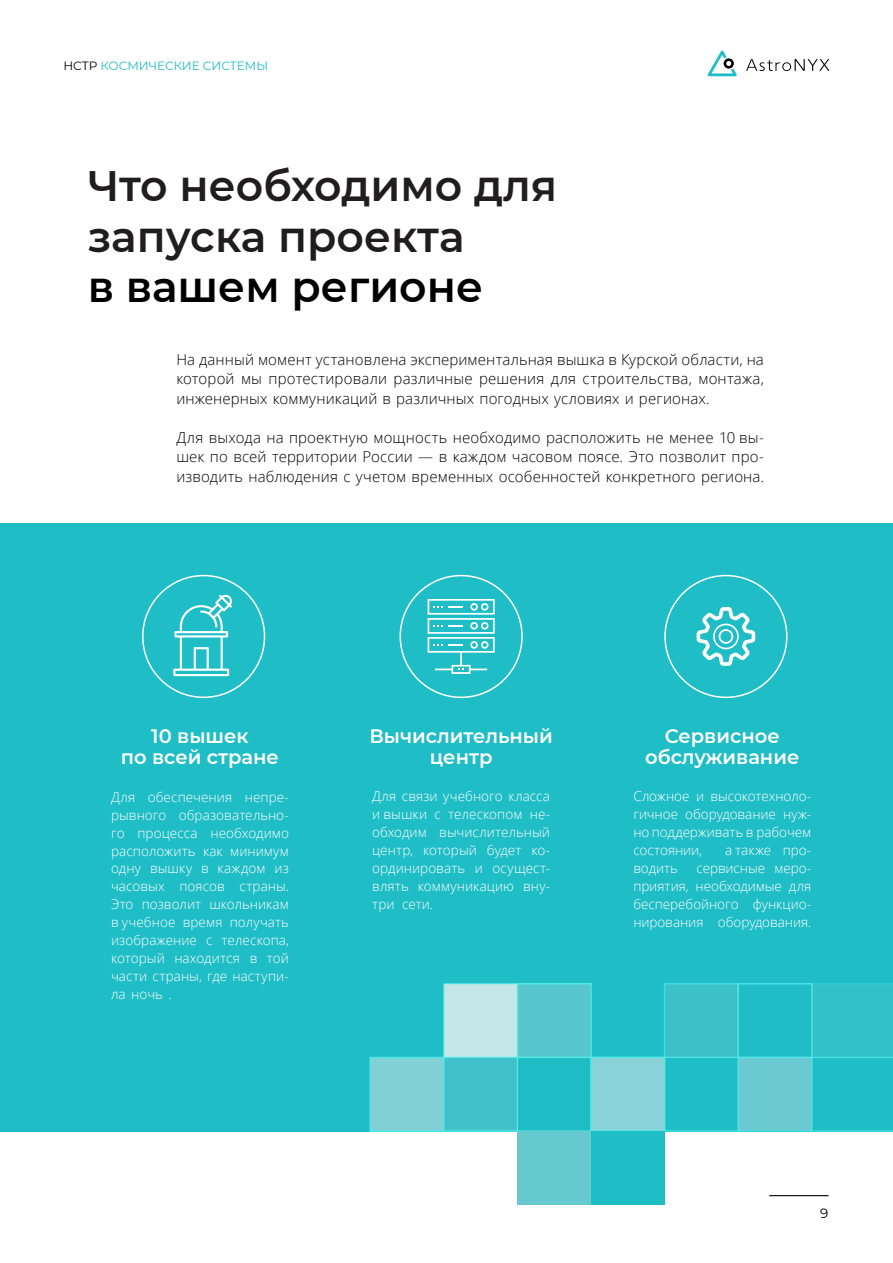
<style>
.page{position:relative;width:893px;height:1263px;background:#fff}
.page>*{position:absolute;margin:0;border:0;box-sizing:border-box;transform-origin:0 0}
.t1{font:600 42.6px/50.1px "Montserrat";color:#211d1e}
.t2{font:600 42.6px "Montserrat";color:#000}
.t3{font:600 19.5px/21px "Montserrat";color:#fff;text-align:center}
.t4{font:300 15px/19.5px "Open Sans";letter-spacing:.01em;color:#000;text-align:justify}
.t5{font:300 13.5px/18px "Open Sans";color:#fff;text-align:justify}
.t6{font:13.5px "Montserrat";color:#000}
.t7{font:12px "Montserrat";color:#1fbdc6}
.s1{color:#000}
</style>
<div class="page">
<div style="left:0;top:523px;width:893px;height:609px;background:#1fbdc6"></div>
<div style="left:142px;top:575px;width:123px;height:123px;border:2px solid #fff;border-radius:50%"></div>
<div style="left:399px;top:575px;width:124px;height:123px;border:2px solid #fff;border-radius:50%"></div>
<div style="left:664px;top:575px;width:123px;height:123px;border:2px solid #fff;border-radius:50%"></div>
<svg style="left:812px;top:983px;width:81px;height:148px"></svg>
<div style="left:517px;top:1057px;width:74px;height:74px;background:#1fbdc6;border:1px solid #53e7e6"></div>
<div style="left:517px;top:983px;width:75px;height:75px;background:#58c6ce;border:2px solid #53e7e6"></div>
<div style="left:664px;top:1057px;width:74px;height:74px;background:#1fbdc6;border:1px solid #53e7e6"></div>
<div style="left:664px;top:983px;width:75px;height:75px;background:#3dc1c9;border:2px solid #53e7e6"></div>
<div style="left:369px;top:1057px;width:76px;height:75px;background:#81d0d6;border:2px solid #53e7e6"></div>
<div style="left:738px;top:1057px;width:74px;height:74px;background:#6bcad1;border:1px solid #53e7e6"></div>
<div style="left:737px;top:983px;width:75px;height:75px;background:#1fbdc6;border:2px solid #53e7e6"></div>
<div style="left:443px;top:1056px;width:75px;height:76px;background:#40c1ca;border:2px solid #53e7e6"></div>
<div style="left:444px;top:983px;width:74px;height:74px;background:#c3e7e9;border:1px solid #53e7e6"></div>
<div style="left:590px;top:1056px;width:75px;height:76px;background:#88d2d8;border:2px solid #53e7e6"></div>
<div style="left:591px;top:1131px;width:74px;height:73px;background:#1fbdc6"></div>
<div style="left:517px;top:1131px;width:74px;height:73px;background:#67c9d0"></div>
<svg style="left:697px;top:607px;width:58px;height:59px"></svg>
<svg style="left:173px;top:595px;width:59px;height:81px"></svg>
<svg style="left:708px;top:51px;width:29px;height:25px"></svg>
<svg style="left:746px;top:59px;width:83px;height:12px"></svg>
<svg style="left:428px;top:599px;width:67px;height:75px"></svg>
<hr style="left:0;top:1148px;width:1px;height:115px;background:#1fbdc6">
<hr style="left:0;top:0;width:1px;height:138px;background:#1fbdc6">
<hr style="left:769px;top:1195px;width:59px;height:1px;background:#000">
<p class="t7" style="left:63px;top:57px;width:206px"><span class="s1">НСТР</span> КОСМИЧЕСКИЕ СИСТЕМЫ</p>
<h1 class="t1" style="left:88px;top:159px;width:471px">Что необходимо для запуска проекта</h1>
<h1 class="t2" style="left:88px;top:256px;width:397px">в вашем регионе</h1>
<p class="t4" style="left:176px;top:349px;width:589px">На данный момент установлена экспериментальная вышка в Курской области, на которой мы протестировали различные решения для строительства, монтажа, инженерных коммуникаций в различных погодных условиях и регионах.</p>
<p class="t4" style="left:176px;top:427px;width:589px">Для выхода на проектную мощность необходимо расположить не менее 10 вы&shy;шек по всей территории России — в каждом часовом поясе. Это позволит про&shy;изводить наблюдения с учетом временных особенностей конкретного региона.</p>
<h2 class="t3" style="left:121px;top:725px;width:160px">10 вышек<br>по всей стране</h2>
<h2 class="t3" style="left:369px;top:725px;width:185px">Вычислительный центр</h2>
<h2 class="t3" style="left:645px;top:725px;width:156px">Сервисное обслуживание</h2>
<p class="t5" style="left:111px;top:787px;width:179px">Для обеспечения непре&shy;рывного образовательно&shy;го процесса необходимо расположить как минимум одну вышку в каждом из часовых поясов страны.<br>Это позволит школьникам в учебное время получать изображение с телескопа, который находится в той части страны, где наступи&shy;ла ночь .</p>
<p class="t5" style="left:372px;top:787px;width:179px">Для связи учебного класса и вышки с телескопом не&shy;обходим вычислительный центр, который будет ко&shy;ординировать и осущест&shy;влять коммуникацию вну&shy;три сети.</p>
<p class="t5" style="left:633px;top:787px;width:179px">Сложное и высокотехноло&shy;гичное оборудование нуж&shy;но поддерживать в рабочем состоянии,</p>
<p class="t5" style="left:725px;top:841px;width:88px">а также про-</p>
<p class="t5" style="left:633px;top:859px;width:179px;text-indent:63px">сервисные меро&shy;приятия, необходимые для бесперебойного функцио&shy;нирования оборудования.</p>
<p class="t5" style="left:633px;top:859px;width:46px">водить</p>
<p class="t6" style="left:820px;top:1204px;width:10px">9</p>
</div>
